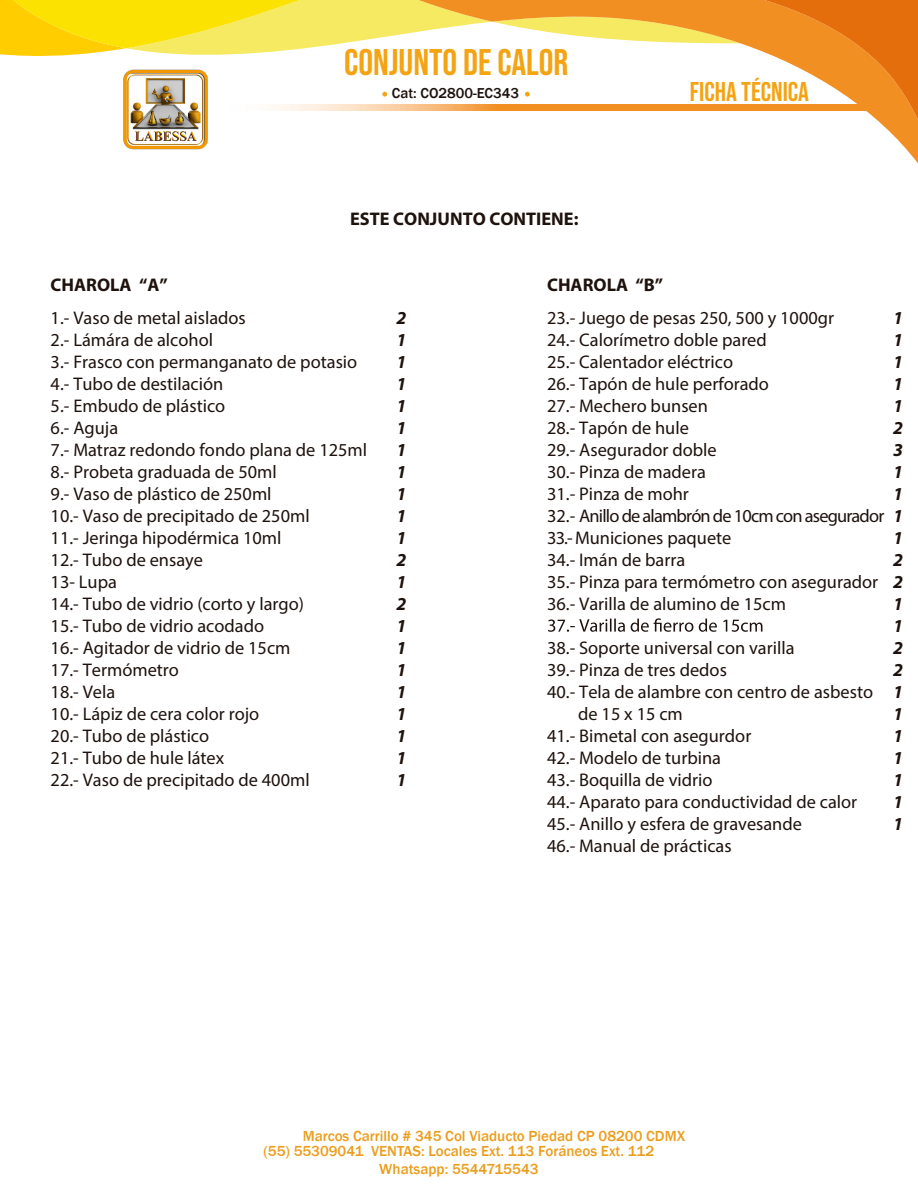
<style>
.page{position:relative;width:918px;height:1188px;background:#fff}
.page>*{position:absolute;margin:0;border:0;box-sizing:border-box;transform-origin:0 0}
.t1{font:36.9px "Bebas Neue";color:#f4a312}
.t2{font:27px "Bebas Neue";color:#f4a312}
.t3{font:18.3px/22px "Myriad Pro";color:#1e120d}
.t4{font:italic 700 18.3px/22px "Myriad Pro";color:#1e120d;text-align:justify}
.t5{font:700 18.3px "Myriad Pro";color:#1e120d}
.t6{font:500 15px/14.7px "Franklin Gothic";color:#eb9e1e}
.t7{font:500 14.7px "Franklin Gothic";color:#1e120d}
</style>
<div class="page">
<img style="left:123px;top:69px;width:85px;height:81px">
<svg style="left:274px;top:105px;width:145px;height:6px"></svg>
<svg style="left:548px;top:618px;width:214px;height:14px"></svg>
<svg style="left:382px;top:92px;width:5px;height:5px"></svg>
<svg style="left:419px;top:0;width:499px;height:163px"></svg>
<svg style="left:764px;top:0;width:154px;height:120px"></svg>
<svg style="left:0;top:0;width:740px;height:60px"></svg>
<h1 class="t1" style="left:344px;top:41px;width:226px">CONJUNTO DE CALOR</h1>
<p class="t7" style="left:392px;top:84px;width:129px">Cat: CO2800-EC343</p>
<h2 class="t2" style="left:690px;top:76px;width:121px">FICHA TÉCNICA</h2>
<p class="t5" style="left:350px;top:207px;width:230px">ESTE CONJUNTO CONTIENE:</p>
<p class="t5" style="left:51px;top:273px;width:119px">CHAROLA “A”</p>
<p class="t3" style="left:51px;top:306px;width:318px">1.- Vaso de metal aislados<br>2.- Lámára de alcohol<br>3.- Frasco con permanganato de potasio<br>4.- Tubo de destilación<br>5.- Embudo de plástico<br>6.- Aguja<br>7.- Matraz redondo fondo plana de 125ml<br>8.- Probeta graduada de 50ml<br>9.- Vaso de plástico de 250ml<br>10.- Vaso de precipitado de 250ml<br>11.- Jeringa hipodérmica 10ml<br>12.- Tubo de ensaye<br>13- Lupa<br>14.- Tubo de vidrio (corto y largo)<br>15.- Tubo de vidrio acodado<br>16.- Agitador de vidrio de 15cm<br>17.- Termómetro<br>18.- Vela<br>10.- Lápiz de cera color rojo<br>20.- Tubo de plástico<br>21.- Tubo de hule látex<br>22.- Vaso de precipitado de 400ml</p>
<p class="t5" style="left:547px;top:273px;width:118px">CHAROLA “B”</p>
<p class="t4" style="left:397px;top:306px;width:11px">2<br>1<br>1<br>1<br>1<br>1<br>1<br>1<br>1<br>1<br>1<br>2<br>1<br>2<br>1<br>1<br>1<br>1<br>1<br>1<br>1<br>1</p>
<p class="t3" style="left:547px;top:306px;width:339px">23.- Juego de pesas 250, 500 y 1000gr<br>24.- Calorímetro doble pared<br>25.- Calentador eléctrico<br>26.- Tapón de hule perforado<br>27.- Mechero bunsen<br>28.- Tapón de hule<br>29.- Asegurador doble<br>30.- Pinza de madera<br>31.- Pinza de mohr<br>32.- Anillo de alambrón de 10cm con asegurador<br>33.-Municiones paquete<br>34.- Imán de barra<br>35.- Pinza para termómetro con asegurador<br>36.- Varilla de alumino de 15cm</p>
<p class="t3" style="left:547px;top:636px;width:249px">38.- Soporte universal con varilla</p>
<p class="t3" style="left:547px;top:658px;width:181px">39.- Pinza de tres dedos</p>
<p class="t3" style="left:547px;top:680px;width:328px">40.- Tela de alambre con centro de asbesto</p>
<p class="t3" style="left:578px;top:702px;width:106px">de 15 x 15 cm</p>
<p class="t3" style="left:547px;top:724px;width:206px">41.- Bimetal con asegurdor</p>
<p class="t3" style="left:547px;top:746px;width:176px">42.- Modelo de turbina</p>
<p class="t3" style="left:547px;top:768px;width:167px">43.- Boquilla de vidrio</p>
<p class="t3" style="left:547px;top:790px;width:312px">44.- Aparato para conductividad de calor</p>
<p class="t3" style="left:547px;top:812px;width:256px">45.- Anillo y esfera de gravesande</p>
<p class="t3" style="left:547px;top:834px;width:186px">46.- Manual de prácticas</p>
<p class="t4" style="left:893px;top:306px;width:11px">1<br>1<br>1<br>1<br>1<br>2<br>3<br>1<br>1<br>1<br>1<br>2<br>2<br>1<br>1<br>2<br>2<br>1<br>1<br>1<br>1<br>1<br>1<br>1</p>
<p class="t6" style="left:264px;top:1129px;width:423px;text-indent:39px">Marcos Carrillo # 345 Col Viaducto Piedad CP 08200 CDMX (55) 55309041 VENTAS: Locales Ext. 113 Foráneos Ext. 112</p>
<p class="t6" style="left:379px;top:1162px;width:161px">Whatsapp: 5544715543</p>
</div>
